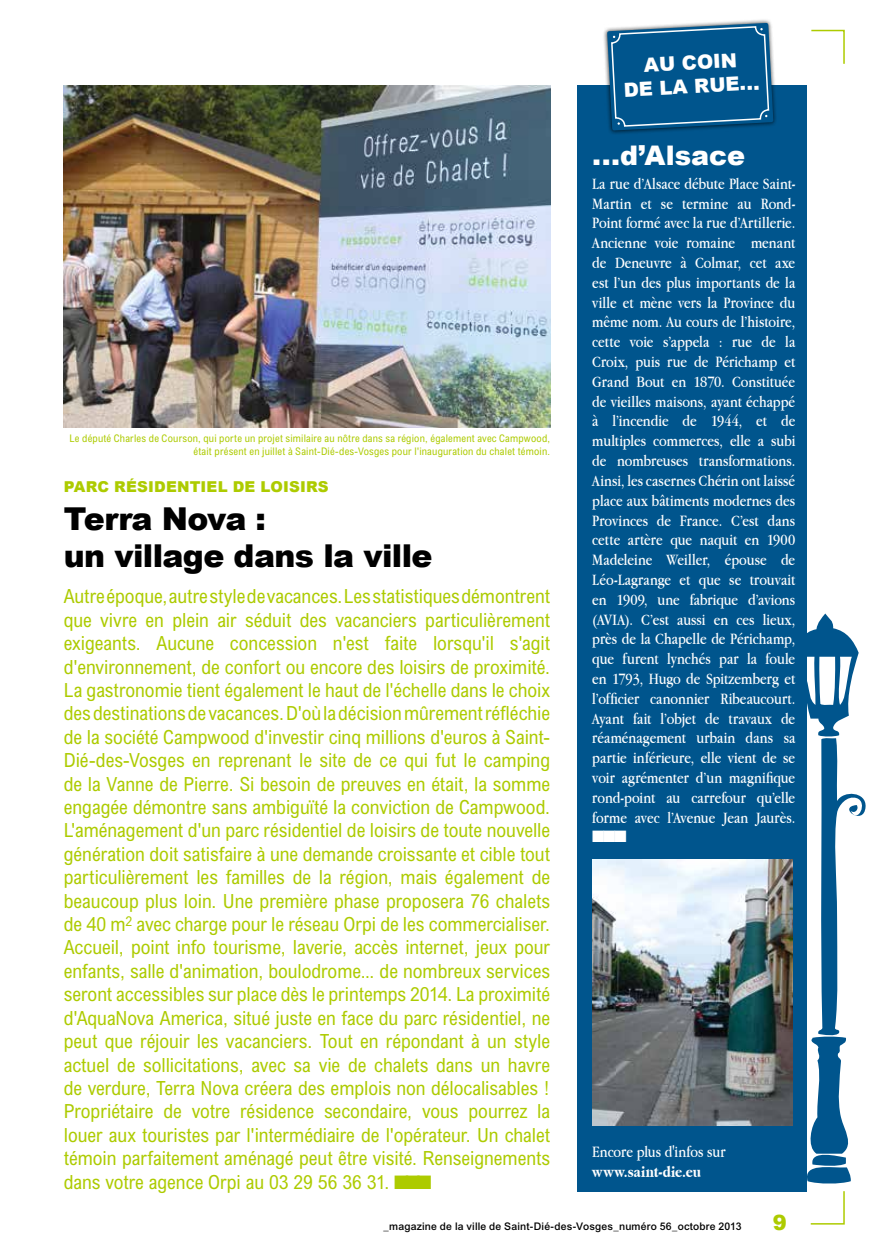
<style>
.page{position:relative;width:872px;height:1255px;background:#fff}
.page>*{position:absolute;margin:0;border:0;box-sizing:border-box;transform-origin:0 0}
.t1{font:900 31.5px/37.5px "Arial";letter-spacing:-.02em;color:#000}
.t2{font:900 27px "Arial";color:#fff}
.t3{font:900 21px "Arial";color:#adcb00}
.t4{font:condensed 19.5px/23.4px "Arial";color:#adcb00;text-align:justify}
.t5{font:900 19.5px/23.4px "Arial";color:#fff;text-align:center}
.t6{font:16.5px/19.8px "Apple Garamond";letter-spacing:-.005em;color:#fff;text-align:justify}
.t7{font:700 16.5px "Apple Garamond";letter-spacing:.015em;color:#fff}
.t8{font:16.5px "Zapf Dingbats ITC";color:#fff}
.t9{font:900 15px "Arial";letter-spacing:.01em;color:#adcb00}
.t10{font:condensed 10.5px/12.6px "Arial";letter-spacing:.02em;color:#adcb00;text-align:right}
.t11{font:500 10.5px "Arial";letter-spacing:.02em;color:#000}
</style>
<div class="page">
<svg style="left:793px;top:613px;width:73px;height:612px"></svg>
<svg style="left:811px;top:29px;width:34px;height:35px"></svg>
<div style="left:578px;top:85px;width:229px;height:1106px;background:#00558d"></div>
<div style="left:603px;top:19px;width:175px;height:116px;background:#000;opacity:.75"></div>
<svg style="left:607px;top:19px;width:166px;height:112px"></svg>
<img style="left:592px;top:859px;width:200px;height:265px">
<img style="left:64px;top:85px;width:486px;height:342px">
<p class="t10" style="left:69px;top:432px;width:482px">Le député Charles de Courson, qui porte un projet similaire au nôtre dans sa région, également avec Campwood, était présent en juillet à Saint-Dié-des-Vosges pour l'inauguration du chalet témoin.</p>
<p class="t9" style="left:64px;top:478px;width:23px">Parc</p>
<p class="t9" style="left:114px;top:478px;width:53px">résident</p>
<p class="t9" style="left:201px;top:478px;width:117px">iel de loisirs</p>
<h1 class="t1" style="left:64px;top:500px;width:370px">Terra Nova :<br>un village dans la ville</h1>
<p class="t4" style="left:64px;top:584px;width:488px">Autre époque, autre style de vacances. Les statistiques démontrent que vivre en plein air séduit des vacanciers particulièrement exigeants. Aucune concession n'est faite lorsqu'il s'agit d'environnement, de confort ou encore des loisirs de proximité.<br>La gastronomie tient également le haut de l'échelle dans le choix des destinations de vacances. D'où la décision mûrement réfléchie de la société Campwood d'investir cinq millions d'euros à Saint-Dié-des-Vosges en reprenant le site de ce qui fut le camping de la Vanne de Pierre. Si besoin de preuves en était, la somme engagée démontre sans ambiguïté la conviction de Campwood.<br>L'aménagement d'un parc résidentiel de loisirs de toute nouvelle génération doit satisfaire à une demande croissante et cible tout particulièrement les familles de la région, mais également de beaucoup plus loin. Une première phase proposera 76 chalets de 40 m<sup>2</sup> avec charge pour le réseau Orpi de les commercialiser.<br>Accueil, point info tourisme, laverie, accès internet, jeux pour enfants, salle d'animation, boulodrome... de nombreux services seront accessibles sur place dès le printemps 2014. La proximité d'AquaNova America, situé juste en face du parc résidentiel, ne peut que réjouir les vacanciers. Tout en répondant à un style actuel de sollicitations, avec sa vie de chalets dans un havre de verdure, Terra Nova créera des emplois non délocalisables !<br>Propriétaire de votre résidence secondaire, vous pourrez la louer aux touristes par l'intermédiaire de l'opérateur. Un chalet témoin parfaitement aménagé peut être visité. Renseignements dans votre agence Orpi au 03 29 56 36 31. ■■■</p>
<p class="t5" style="left:622px;top:55px;width:138px;rotate:-3deg">Au coin<br>de la r ue...</p>
<h2 class="t2" style="left:592px;top:140px;width:154px">...d’Alsace</h2>
<p class="t6" style="left:592px;top:173px;width:204px">La rue d’Alsace débute Place Saint-Martin et se termine au Rond-Point formé avec la rue d’Artillerie.<br>Ancienne voie romaine menant de Deneuvre à Colmar, cet axe est l’un des plus importants de la ville et mène vers la Province du même nom. Au cours de l’histoire, cette voie s’appela : rue de la Croix, puis rue de Périchamp et Grand Bout en 1870. Constituée de vieilles maisons, ayant échappé à l’incendie de 1944, et de multiples commerces, elle a subi de nombreuses transformations.<br>Ainsi, les casernes Chérin ont laissé place aux bâtiments modernes des Provinces de France. C’est dans cette artère que naquit en 1900<br>Madeleine Weiller, épouse de Léo-Lagrange et que se trouvait en 1909, une fabrique d’avions (AVIA). C’est aussi en ces lieux, près de la Chapelle de Périchamp, que furent lynchés par la foule en 1793, Hugo de Spitzemberg et l’officier canonnier Ribeaucourt.<br>Ayant fait l’objet de travaux de réaménagement urbain dans sa partie inférieure, elle vient de se voir agrémenter d’un magnifique rond-point au carrefour qu’elle forme avec l’Avenue Jean Jaurès.</p>
<p class="t8" style="left:592px;top:829px;width:36px">■■■</p>
<p class="t6" style="left:592px;top:1141px;width:135px">Encore plus d'infos sur</p>
<p class="t7" style="left:592px;top:1162px;width:110px">www.saint-die.eu</p>
<p class="t11" style="left:383px;top:1219px;width:359px">_magazine de la ville de Saint-Dié-des-Vosges_numéro 56_octobre 2013</p>
<p class="t3" style="left:773px;top:1210px;width:16px">9</p>
</div>
